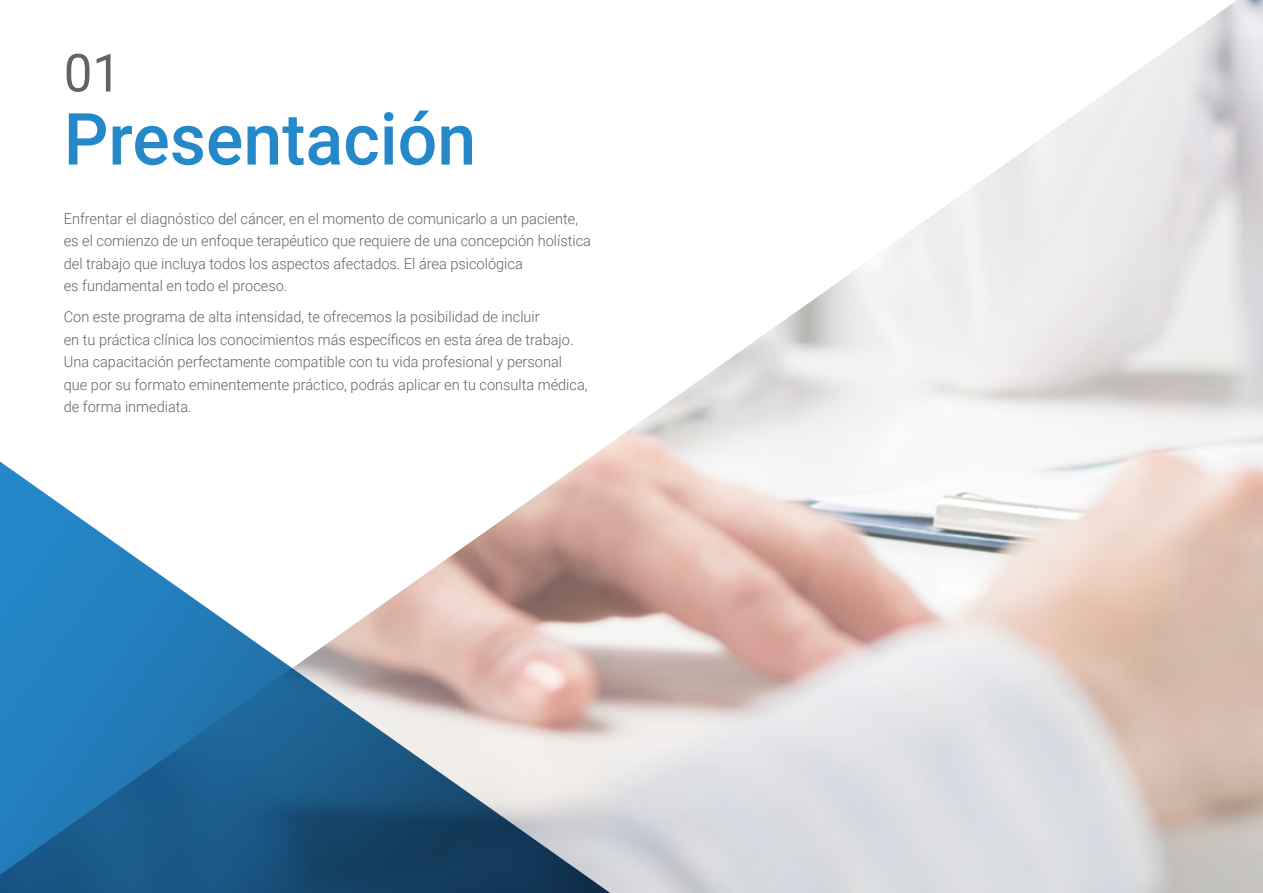
<style>
.page{position:relative;width:1263px;height:893px;background:#fff}
.page>*{position:absolute;margin:0;border:0;box-sizing:border-box;transform-origin:0 0}
.t1{font:500 72px "Roboto";color:#2488c9}
.t2{font:52.5px "Roboto";color:#61646a}
.t3{font:300 15px/22.5px "Roboto";color:#61646a}
</style>
<div class="page">
<img style="left:607px;top:0;width:656px;height:893px">
<svg style="left:0;top:446px;width:640px;height:447px"></svg>
<h2 class="t2" style="left:64px;top:36px;width:59px">01</h2>
<h1 class="t1" style="left:64px;top:89px;width:414px">Presentación</h1>
<p class="t3" style="left:64px;top:207px;width:529px">Enfrentar el diagnóstico del cáncer, en el momento de comunicarlo a un paciente, es el comienzo de un enfoque terapéutico que requiere de una concepción holística del trabajo que incluya todos los aspectos afectados. El área psicológica<br>es fundamental en todo el proceso.</p>
<p class="t3" style="left:64px;top:305px;width:525px">Con este programa de alta intensidad, te ofrecemos la posibilidad de incluir<br>en tu práctica clínica los conocimientos más específicos en esta área de trabajo.<br>Una capacitación perfectamente compatible con tu vida profesional y personal que por su formato eminentemente práctico, podrás aplicar en tu consulta médica, de forma inmediata.</p>
</div>
